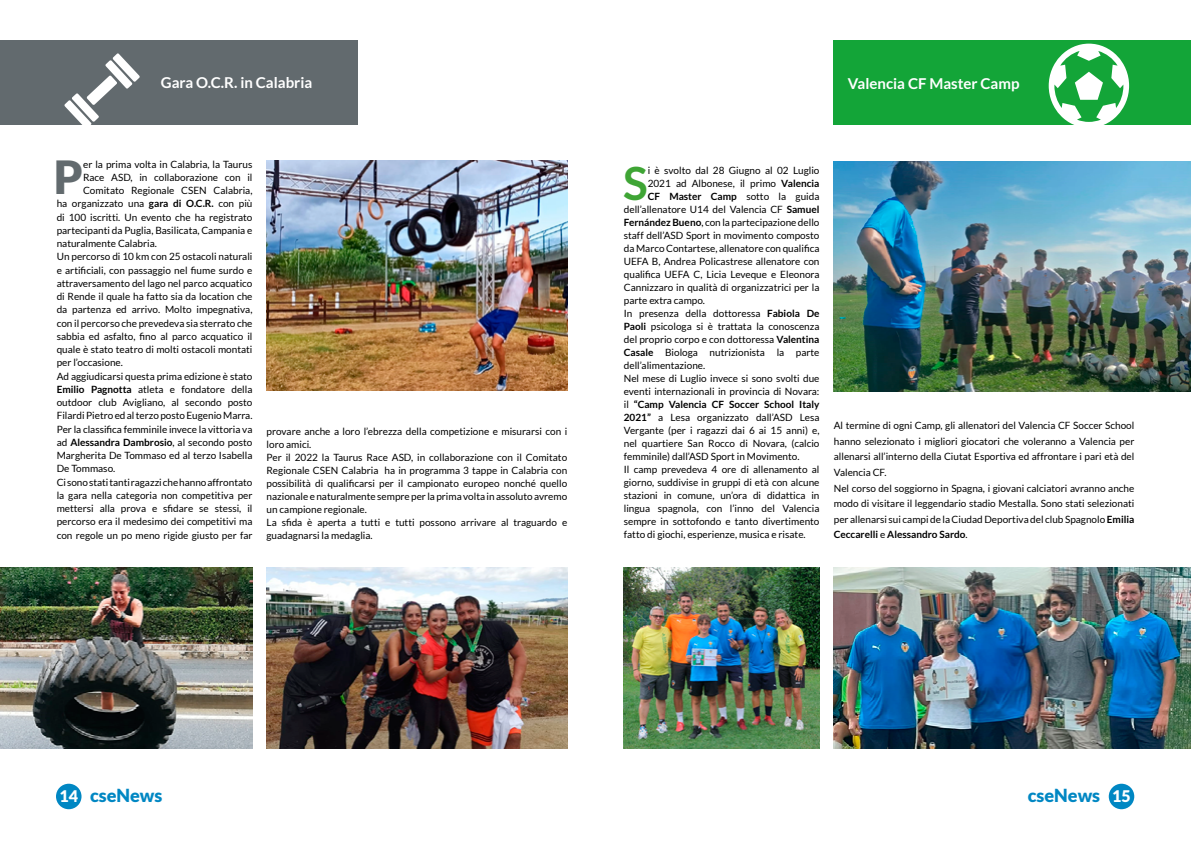
<style>
.page{position:relative;width:1191px;height:842px;background:#fff}
.page>*{position:absolute;margin:0;border:0;box-sizing:border-box;transform-origin:0 0}
.t1{font:700 46px "Lato";color:#3fa535}
.t2{font:900 45.7px "Lato";color:#626a6e}
.t3{font:900 18px "Lato";color:#0087c3}
.t4{font:700 15px "Lato";color:#fff}
.t5{font:10px/13px "Lato";color:#000}
.t6{font:700 10px "Lato";color:#000}
.s1{font-weight:700}
.s2{font-weight:400}
.s3{font-size:16px;color:#fff}
</style>
<div class="page">
<div style="left:834px;top:40px;width:357px;height:85px;background:#13a538"></div>
<img style="left:834px;top:162px;width:357px;height:229px">
<svg style="left:1048px;top:44px;width:81px;height:81px"></svg>
<div style="left:0;top:40px;width:357px;height:85px;background:#626a6e"></div>
<img style="left:266px;top:160px;width:301px;height:230px">
<svg style="left:64px;top:53px;width:76px;height:72px"></svg>
<img style="left:0;top:567px;width:252px;height:181px">
<img style="left:266px;top:567px;width:301px;height:181px">
<img style="left:624px;top:567px;width:195px;height:181px">
<img style="left:834px;top:567px;width:357px;height:181px">
<div style="left:56px;top:784px;width:25px;height:25px;background:#0087c3;border-radius:50%"></div>
<div style="left:1108px;top:784px;width:26px;height:25px;background:#0087c3;border-radius:50%"></div>
<h3 class="t4" style="left:161px;top:74px;width:153px">Gara O.C.R. in Calabria</h3>
<h3 class="t4" style="left:848px;top:75px;width:173px">Valencia CF Master Camp</h3>
<h2 class="t2" style="left:54px;top:151px;width:31px">P</h2>
<p class="t5" style="left:83px;top:158px;width:171px">er la prima volta in Calabria, la Taurus</p>
<p class="t5" style="left:83px;top:171px;width:171px">Race ASD, in collaborazione con il</p>
<p class="t5" style="left:83px;top:184px;width:171px">Comitato Regionale CSEN Calabria,</p>
<p class="t5" style="left:57px;top:197px;width:197px">ha organizzato una <span class="s1">gara di O.C.R.</span> con più</p>
<p class="t5" style="left:57px;top:211px;width:197px">di 100 iscritti. Un evento che ha registrato</p>
<p class="t5" style="left:57px;top:224px;width:197px">partecipanti da Puglia, Basilicata, Campania e</p>
<p class="t5" style="left:57px;top:237px;width:102px">naturalmente Calabria.</p>
<p class="t5" style="left:57px;top:250px;width:197px">Un percorso di 10 km con 25 ostacoli naturali</p>
<p class="t5" style="left:57px;top:263px;width:197px">e artificiali, con passaggio nel fiume surdo e</p>
<p class="t5" style="left:57px;top:277px;width:197px">attraversamento del lago nel parco acquatico</p>
<p class="t5" style="left:57px;top:290px;width:197px">di Rende il quale ha fatto sia da location che</p>
<p class="t5" style="left:57px;top:303px;width:197px">da partenza ed arrivo. Molto impegnativa,</p>
<p class="t5" style="left:57px;top:316px;width:197px">con il percorso che prevedeva sia sterrato che</p>
<p class="t5" style="left:57px;top:330px;width:197px">sabbia ed asfalto, fino al parco acquatico il</p>
<p class="t5" style="left:57px;top:343px;width:197px">quale è stato teatro di molti ostacoli montati</p>
<p class="t5" style="left:57px;top:356px;width:68px">per l’occasione.</p>
<p class="t5" style="left:57px;top:369px;width:197px">Ad aggiudicarsi questa prima edizione è stato</p>
<p class="t5" style="left:57px;top:383px;width:197px"><span class="s1">Emilio Pagnotta</span> atleta e fondatore della</p>
<p class="t5" style="left:57px;top:396px;width:197px">outdoor club Avigliano, al secondo posto</p>
<p class="t5" style="left:57px;top:409px;width:197px">Filardi Pietro ed al terzo posto Eugenio Marra.</p>
<p class="t5" style="left:57px;top:422px;width:197px">Per la classifica femminile invece la vittoria va</p>
<p class="t6" style="left:57px;top:436px;width:197px"><span class="s2">ad</span> Alessandra Dambrosio<span class="s2">, al secondo posto</span></p>
<p class="t5" style="left:57px;top:449px;width:197px">Margherita De Tommaso ed al terzo Isabella</p>
<p class="t5" style="left:57px;top:462px;width:60px">De Tommaso.</p>
<p class="t5" style="left:57px;top:475px;width:197px">Ci sono stati tanti ragazzi che hanno affrontato</p>
<p class="t5" style="left:57px;top:489px;width:197px">la gara nella categoria non competitiva per</p>
<p class="t5" style="left:57px;top:502px;width:197px">mettersi alla prova e sfidare se stessi, il</p>
<p class="t5" style="left:57px;top:515px;width:197px">percorso era il medesimo dei competitivi ma</p>
<p class="t5" style="left:57px;top:528px;width:197px">con regole un po meno rigide giusto per far</p>
<h1 class="t1" style="left:623px;top:157px;width:26px">S</h1>
<p class="t5" style="left:647px;top:164px;width:173px">i è svolto dal 28 Giugno al 02 Luglio</p>
<p class="t5" style="left:647px;top:177px;width:173px">2021 ad Albonese, il primo <span class="s1">Valencia</span></p>
<p class="t6" style="left:647px;top:191px;width:173px">CF Master Camp <span class="s2">sotto la guida</span></p>
<p class="t5" style="left:624px;top:203px;width:197px">dell’allenatore U14 del Valencia CF <span class="s1">Samuel</span></p>
<p class="t5" style="left:624px;top:216px;width:197px"><span class="s1">Fernández Bueno</span>, con la partecipazione dello</p>
<p class="t5" style="left:624px;top:229px;width:197px">staff dell’ASD Sport in movimento composto</p>
<p class="t5" style="left:624px;top:242px;width:197px">da Marco Contartese, allenatore con qualifica</p>
<p class="t5" style="left:624px;top:255px;width:197px">UEFA B, Andrea Policastrese allenatore con</p>
<p class="t5" style="left:624px;top:268px;width:197px">qualifica UEFA C, Licia Leveque e Eleonora</p>
<p class="t5" style="left:624px;top:281px;width:197px">Cannizzaro in qualità di organizzatrici per la</p>
<p class="t5" style="left:624px;top:294px;width:83px">parte extra campo.</p>
<p class="t5" style="left:624px;top:307px;width:197px">In presenza della dottoressa <span class="s1">Fabiola De</span></p>
<p class="t5" style="left:624px;top:320px;width:197px"><span class="s1">Paoli</span> psicologa si è trattata la conoscenza</p>
<p class="t5" style="left:624px;top:333px;width:197px">del proprio corpo e con dottoressa <span class="s1">Valentina</span></p>
<p class="t5" style="left:624px;top:346px;width:197px"><span class="s1">Casale</span> Biologa nutrizionista la parte</p>
<p class="t5" style="left:624px;top:359px;width:83px">dell’alimentazione.</p>
<p class="t5" style="left:624px;top:372px;width:197px">Nel mese di Luglio invece si sono svolti due</p>
<p class="t5" style="left:624px;top:385px;width:197px">eventi internazionali in provincia di Novara:</p>
<p class="t6" style="left:624px;top:399px;width:197px"><span class="s2">il</span> “Camp Valencia CF Soccer School Italy</p>
<p class="t5" style="left:624px;top:411px;width:197px"><span class="s1">2021”</span> a Lesa organizzato dall’ASD Lesa</p>
<p class="t5" style="left:624px;top:424px;width:197px">Vergante (per i ragazzi dai 6 ai 15 anni) e,</p>
<p class="t5" style="left:624px;top:437px;width:197px">nel quartiere San Rocco di Novara, (calcio</p>
<p class="t5" style="left:624px;top:450px;width:177px">femminile) dall’ASD Sport in Movimento.</p>
<p class="t5" style="left:624px;top:463px;width:197px">Il camp prevedeva 4 ore di allenamento al</p>
<p class="t5" style="left:624px;top:476px;width:197px">giorno, suddivise in gruppi di età con alcune</p>
<p class="t5" style="left:624px;top:489px;width:197px">stazioni in comune, un’ora di didattica in</p>
<p class="t5" style="left:624px;top:502px;width:197px">lingua spagnola, con l’inno del Valencia</p>
<p class="t5" style="left:624px;top:515px;width:197px">sempre in sottofondo e tanto divertimento</p>
<p class="t5" style="left:624px;top:528px;width:183px">fatto di giochi, esperienze, musica e risate.</p>
<p class="t5" style="left:266px;top:424px;width:302px">provare anche a loro l’ebrezza della competizione e misurarsi con i loro amici.<br>Per il 2022 la Taurus Race ASD, in collaborazione con il Comitato Regionale CSEN Calabria ha in programma 3 tappe in Calabria con possibilità di qualificarsi per il campionato europeo nonché quello nazionale e naturalmente sempre per la prima volta in assoluto avremo un campione regionale.<br>La sfida è aperta a tutti e tutti possono arrivare al traguardo e guadagnarsi la medaglia.</p>
<p class="t5" style="left:834px;top:418px;width:302px;line-height:15.6px">Al termine di ogni Camp, gli allenatori del Valencia CF Soccer School hanno selezionato i migliori giocatori che voleranno a Valencia per allenarsi all’interno della Ciutat Esportiva ed affrontare i pari età del Valencia CF.<br>Nel corso del soggiorno in Spagna, i giovani calciatori avranno anche modo di visitare il leggendario stadio Mestalla. Sono stati selezionati per allenarsi sui campi de la Ciudad Deportiva del club Spagnolo <span class="s1">Emilia Ceccarelli</span> e <span class="s1">Alessandro Sardo</span>.</p>
<h3 class="t3" style="left:59px;top:785px;width:104px"><span class="s3">14</span> cseNews</h3>
<h3 class="t3" style="left:1027px;top:785px;width:104px">cseNews <span class="s3">15</span></h3>
</div>
